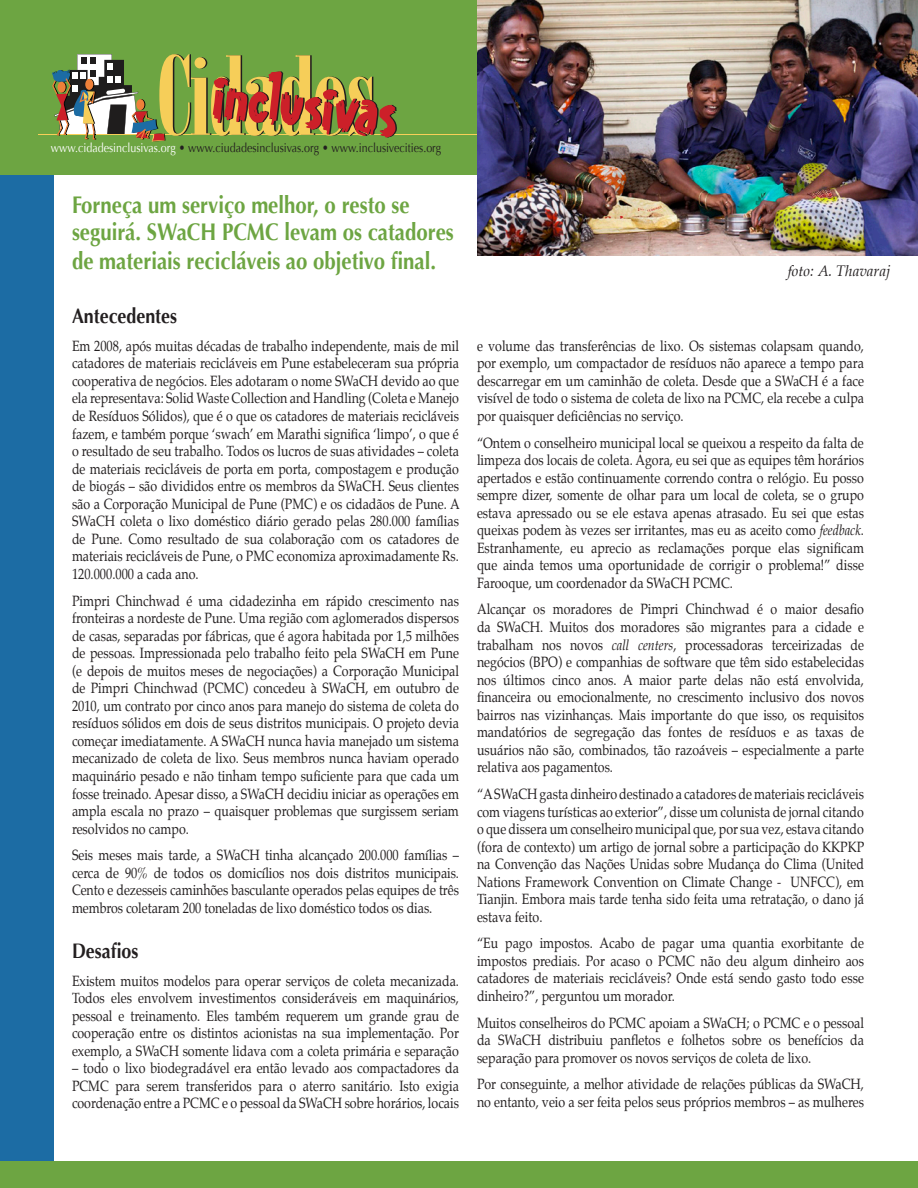
<style>
.page{position:relative;width:918px;height:1188px;background:#fff}
.page>*{position:absolute;margin:0;border:0;box-sizing:border-box;transform-origin:0 0}
.Story_Title{font:700 24px/27.9px "Optima";color:#6da542;scale:.85 1}
.Heading{font:700 21px "Optima";color:#231f20;scale:.85 1}
.Italic_Body_Text{font:italic 15px "Palatino";color:#231f20}
.Main_Body_Text{font:14.7px/17.5px "Palatino";color:#231f20;text-align:justify;scale:.85 1}
.t1{font:12.6px "Optima";color:#231f20;scale:.85 1}
.s1{color:#fff}
.s2{font-style:italic}
</style>
<div class="page">
<div style="left:0;top:0;width:54px;height:1188px;background:#1c6ca4"></div>
<div style="left:0;top:0;width:918px;height:174px;background:#6da542"></div>
<div style="left:0;top:1161px;width:918px;height:27px;background:#6da542"></div>
<hr style="left:39px;top:135px;width:442px;height:1px;background:#f7cf59">
<svg style="left:52px;top:54px;width:345px;height:88px"></svg>
<img style="left:477px;top:0;width:441px;height:256px">
<p class="t1" style="left:51px;top:140px;width:461px"><span class="s1">www.cidadesinclusivas.org</span> • www.ciudadesinclusivas.org • www.inclusivecities.org</p>
<p class="Story_Title" style="left:72px;top:191px;width:451px">Forneça um serviço melhor, o resto se seguirá. SWaCH PCMC levam os catadores de materiais recicláveis ao objetivo final.</p>
<p class="Heading" style="left:72px;top:303px;width:125px">Antecedentes</p>
<p class="Main_Body_Text" style="left:72px;top:337px;width:458px">Em 2008, após muitas décadas de trabalho independente, mais de mil catadores de materiais recicláveis em Pune estabeleceram sua própria cooperativa de negócios. Eles adotaram o nome SWaCH devido ao que ela representava: Solid Waste Collection and Handling (Coleta e Manejo de Resíduos Sólidos), que é o que os catadores de materiais recicláveis fazem, e também porque ‘swach’ em Marathi significa ‘limpo’, o que é o resultado de seu trabalho. Todos os lucros de suas atividades – coleta de materiais recicláveis de porta em porta, compostagem e produção de biogás – são divididos entre os membros da SWaCH. Seus clientes são a Corporação Municipal de Pune (PMC) e os cidadãos de Pune. A SWaCH coleta o lixo doméstico diário gerado pelas 280.000 famílias de Pune. Como resultado de sua colaboração com os catadores de materiais recicláveis de Pune, o PMC economiza aproximadamente Rs.<br>120.000.000 a cada ano.</p>
<p class="Main_Body_Text" style="left:72px;top:592px;width:457px">Pimpri Chinchwad é uma cidadezinha em rápido crescimento nas fronteiras a nordeste de Pune. Uma região com aglomerados dispersos de casas, separadas por fábricas, que é agora habitada por 1,5 milhões de pessoas. Impressionada pelo trabalho feito pela SWaCH em Pune (e depois de muitos meses de negociações) a Corporação Municipal de Pimpri Chinchwad (PCMC) concedeu à SWaCH, em outubro de 2010, um contrato por cinco anos para manejo do sistema de coleta do resíduos sólidos em dois de seus distritos municipais. O projeto devia começar imediatamente. A SWaCH nunca havia manejado um sistema mecanizado de coleta de lixo. Seus membros nunca haviam operado maquinário pesado e não tinham tempo suficiente para que cada um fosse treinado. Apesar disso, a SWaCH decidiu iniciar as operações em ampla escala no prazo – quaisquer problemas que surgissem seriam resolvidos no campo.</p>
<p class="Main_Body_Text" style="left:72px;top:846px;width:457px">Seis meses mais tarde, a SWaCH tinha alcançado 200.000 famílias – cerca de 90% de todos os domicílios nos dois distritos municipais.<br>Cento e dezesseis caminhões basculante operados pelas equipes de três membros coletaram 200 toneladas de lixo doméstico todos os dias.</p>
<p class="Heading" style="left:72px;top:938px;width:80px">Desafios</p>
<p class="Main_Body_Text" style="left:72px;top:972px;width:457px">Existem muitos modelos para operar serviços de coleta mecanizada.<br>Todos eles envolvem investimentos consideráveis em maquinários, pessoal e treinamento. Eles também requerem um grande grau de cooperação entre os distintos acionistas na sua implementação. Por exemplo, a SWaCH somente lidava com a coleta primária e separação</p>
<p class="Main_Body_Text" style="left:72px;top:1060px;width:457px">– todo o lixo biodegradável era então levado aos compactadores da PCMC para serem transferidos para o aterro sanitário. Isto exigia coordenação entre a PCMC e o pessoal da SWaCH sobre horários, locais</p>
<p class="Italic_Body_Text" style="left:788px;top:258px;width:104px">foto: A. Thavaraj</p>
<p class="Main_Body_Text" style="left:477px;top:337px;width:457px">e volume das transferências de lixo. Os sistemas colapsam quando, por exemplo, um compactador de resíduos não aparece a tempo para descarregar em um caminhão de coleta. Desde que a SWaCH é a face visível de todo o sistema de coleta de lixo na PCMC, ela recebe a culpa por quaisquer deficiências no serviço.</p>
<p class="Main_Body_Text" style="left:477px;top:434px;width:457px">“Ontem o conselheiro municipal local se queixou a respeito da falta de limpeza dos locais de coleta. Agora, eu sei que as equipes têm horários apertados e estão continuamente correndo contra o relógio. Eu posso sempre dizer, somente de olhar para um local de coleta, se o grupo estava apressado ou se ele estava apenas atrasado. Eu sei que estas queixas podem às vezes ser irritantes, mas eu as aceito como <span class="s2">feedback</span>.<br>Estranhamente, eu aprecio as reclamações porque elas significam que ainda temos uma oportunidade de corrigir o problema!” disse Farooque, um coordenador da SWaCH PCMC.</p>
<p class="Main_Body_Text" style="left:477px;top:601px;width:457px">Alcançar os moradores de Pimpri Chinchwad é o maior desafio da SWaCH. Muitos dos moradores são migrantes para a cidade e trabalham nos novos <span class="s2">call centers</span>, processadoras terceirizadas de negócios (BPO) e companhias de software que têm sido estabelecidas nos últimos cinco anos. A maior parte delas não está envolvida, financeira ou emocionalmente, no crescimento inclusivo dos novos bairros nas vizinhanças. Mais importante do que isso, os requisitos mandatórios de segregação das fontes de resíduos e as taxas de usuários não são, combinados, tão razoáveis – especialmente a parte relativa aos pagamentos.</p>
<p class="Main_Body_Text" style="left:477px;top:785px;width:457px">“A SWaCH gasta dinheiro destinado a catadores de materiais recicláveis com viagens turísticas ao exterior”, disse um colunista de jornal citando o que dissera um conselheiro municipal que, por sua vez, estava citando (fora de contexto) um artigo de jornal sobre a participação do KKPKP na Convenção das Nações Unidas sobre Mudança do Clima (United Nations Framework Convention on Climate Change - UNFCC), em Tianjin. Embora mais tarde tenha sido feita uma retratação, o dano já estava feito.</p>
<p class="Main_Body_Text" style="left:477px;top:935px;width:457px">“Eu pago impostos. Acabo de pagar uma quantia exorbitante de impostos prediais. Por acaso o PCMC não deu algum dinheiro aos catadores de materiais recicláveis? Onde está sendo gasto todo esse dinheiro?”, perguntou um morador.</p>
<p class="Main_Body_Text" style="left:477px;top:1014px;width:457px">Muitos conselheiros do PCMC apoiam a SWaCH; o PCMC e o pessoal da SWaCH distribuiu panfletos e folhetos sobre os benefícios da separação para promover os novos serviços de coleta de lixo.</p>
<p class="Main_Body_Text" style="left:477px;top:1075px;width:457px">Por conseguinte, a melhor atividade de relações públicas da SWaCH, no entanto, veio a ser feita pelos seus próprios membros – as mulheres</p>
</div>
